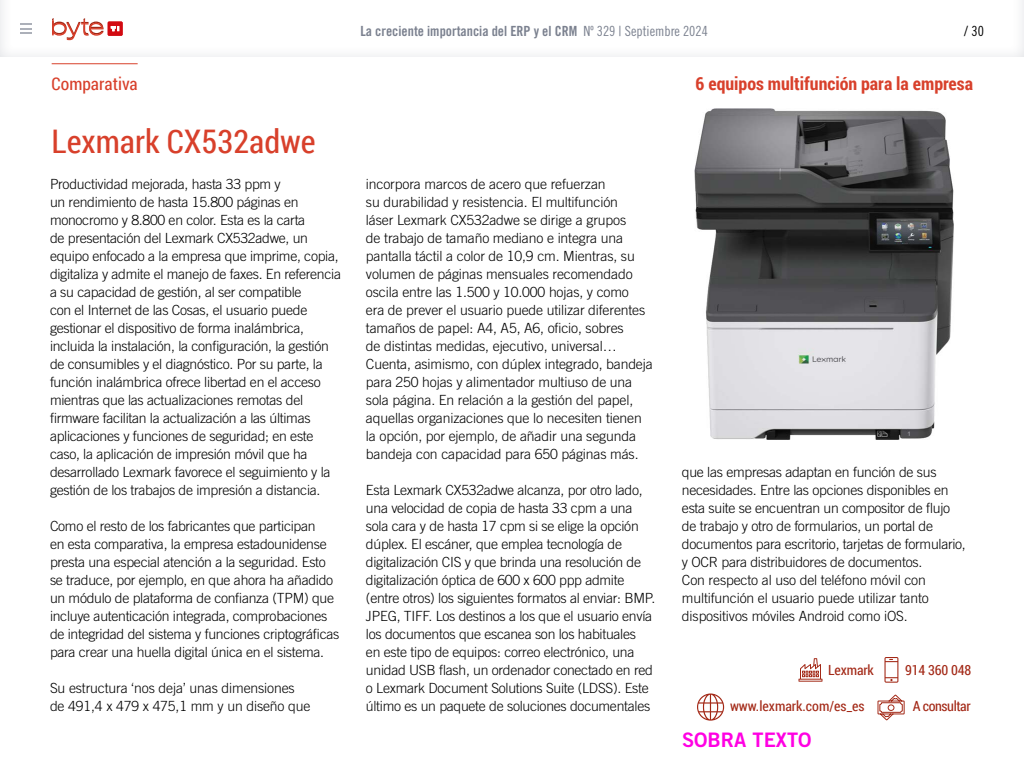
<style>
.page{position:relative;width:1024px;height:768px;background:#fff}
.page>*{position:absolute;margin:0;border:0;box-sizing:border-box;transform-origin:0 0}
.t1{font:32.5px "Roboto Condensed";color:#d8402b}
.t2{font:20px "Trade Gothic LT Std Bd 2";color:#ff00e3}
.t3{font:700 18px "Roboto Condensed";color:#d8402b}
.t4{font:17.5px "Roboto Condensed";color:#d8402b}
.t5{font:300 14px/18px "Trade Gothic LT Std";letter-spacing:-.02em;color:#000}
.t6{font:14px "Trade Gothic LT Std Bd Cn 20";color:#7b818f}
.t7{font:14px "Roboto Condensed";letter-spacing:-.01em;color:#a32917}
.t8{font:14px "Roboto Condensed";letter-spacing:-.03em;color:#a32917}
.t9{font:14px "Trade Gothic LT Std Cn 18";color:#000}
.s1{font-family:"Trade Gothic LT Std Cn 18"}
</style>
<div class="page">
<svg style="left:52px;top:18px;width:51px;height:22px"></svg>
<div style="left:108px;top:22px;width:15px;height:14px;background:#d20a11"></div>
<svg style="left:111px;top:26px;width:8px;height:5px"></svg>
<svg style="left:20px;top:23px;width:12px;height:11px"></svg>
<hr style="left:52px;top:64px;width:86px;height:1px;background:#d8402b">
<svg style="left:884px;top:657px;width:14px;height:26px"></svg>
<svg style="left:798px;top:658px;width:24px;height:24px"></svg>
<svg style="left:697px;top:694px;width:27px;height:27px"></svg>
<svg style="left:877px;top:694px;width:28px;height:27px"></svg>
<img style="left:694px;top:108px;width:260px;height:332px">
<p class="t4" style="left:52px;top:72px;width:87px">Comparativa</p>
<h1 class="t1" style="left:52px;top:118px;width:265px">Lexmark CX532adwe</h1>
<p class="t5" style="left:50px;top:175px;width:293px">Productividad mejorada, hasta 33 ppm y<br>un rendimiento de hasta 15.800 páginas en monocromo y 8.800 en color. Esta es la carta<br>de presentación del Lexmark CX532adwe, un equipo enfocado a la empresa que imprime, copia, digitaliza y admite el manejo de faxes. En referencia a su capacidad de gestión, al ser compatible<br>con el Internet de las Cosas, el usuario puede gestionar el dispositivo de forma inalámbrica, incluida la instalación, la configuración, la gestión de consumibles y el diagnóstico. Por su parte, la función inalámbrica ofrece libertad en el acceso mientras que las actualizaciones remotas del firmware facilitan la actualización a las últimas aplicaciones y funciones de seguridad; en este caso, la aplicación de impresión móvil que ha desarrollado Lexmark favorece el seguimiento y la gestión de los trabajos de impresión a distancia.</p>
<p class="t5" style="left:50px;top:517px;width:291px">Como el resto de los fabricantes que participan<br>en esta comparativa, la empresa estadounidense presta una especial atención a la seguridad. Esto se traduce, por ejemplo, en que ahora ha añadido un módulo de plataforma de confianza (TPM) que incluye autenticación integrada, comprobaciones de integridad del sistema y funciones criptográficas para crear una huella digital única en el sistema.</p>
<p class="t5" style="left:50px;top:679px;width:262px">Su estructura ‘nos deja’ unas dimensiones de 491,4 x 479 x 475,1 mm y un diseño que</p>
<p class="t6" style="left:360px;top:23px;width:349px">La creciente importancia del ERP y el CRM <span class="s1">Nº 329 | Septiembre 2024</span></p>
<p class="t9" style="left:964px;top:23px;width:21px">/ 30</p>
<p class="t3" style="left:696px;top:71px;width:279px">6 equipos multifunción para la empresa</p>
<p class="t5" style="left:366px;top:175px;width:288px">incorpora marcos de acero que refuerzan<br>su durabilidad y resistencia. El multifunción<br>láser Lexmark CX532adwe se dirige a grupos<br>de trabajo de tamaño mediano e integra una pantalla táctil a color de 10,9 cm. Mientras, su volumen de páginas mensuales recomendado oscila entre las 1.500 y 10.000 hojas, y como<br>era de prever el usuario puede utilizar diferentes tamaños de papel: A4, A5, A6, oficio, sobres<br>de distintas medidas, ejecutivo, universal… Cuenta, asimismo, con dúplex integrado, bandeja para 250 hojas y alimentador multiuso de una sola página. En relación a la gestión del papel, aquellas organizaciones que lo necesiten tienen la opción, por ejemplo, de añadir una segunda bandeja con capacidad para 650 páginas más.</p>
<p class="t5" style="left:366px;top:481px;width:291px">Esta Lexmark CX532adwe alcanza, por otro lado, una velocidad de copia de hasta 33 cpm a una sola cara y de hasta 17 cpm si se elige la opción dúplex. El escáner, que emplea tecnología de digitalización CIS y que brinda una resolución de digitalización óptica de 600 x 600 ppp admite (entre otros) los siguientes formatos al enviar: BMP.<br>JPEG, TIFF. Los destinos a los que el usuario envía los documentos que escanea son los habituales<br>en este tipo de equipos: correo electrónico, una unidad USB flash, un ordenador conectado en red o Lexmark Document Solutions Suite (LDSS). Este último es un paquete de soluciones documentales</p>
<p class="t5" style="left:682px;top:463px;width:285px">que las empresas adaptan en función de sus necesidades. Entre las opciones disponibles en esta suite se encuentran un compositor de flujo de trabajo y otro de formularios, un portal de documentos para escritorio, tarjetas de formulario, y OCR para distribuidores de documentos.<br>Con respecto al uso del teléfono móvil con multifunción el usuario puede utilizar tanto dispositivos móviles Android como iOS.</p>
<p class="t7" style="left:828px;top:660px;width:47px">Lexmark</p>
<p class="t7" style="left:905px;top:660px;width:68px">914 360 048</p>
<p class="t7" style="left:730px;top:696px;width:136px">www.lexmark.com/es_es</p>
<p class="t8" style="left:913px;top:696px;width:59px">A consultar</p>
<h2 class="t2" style="left:682px;top:727px;width:131px">SOBRA TEXTO</h2>
</div>
